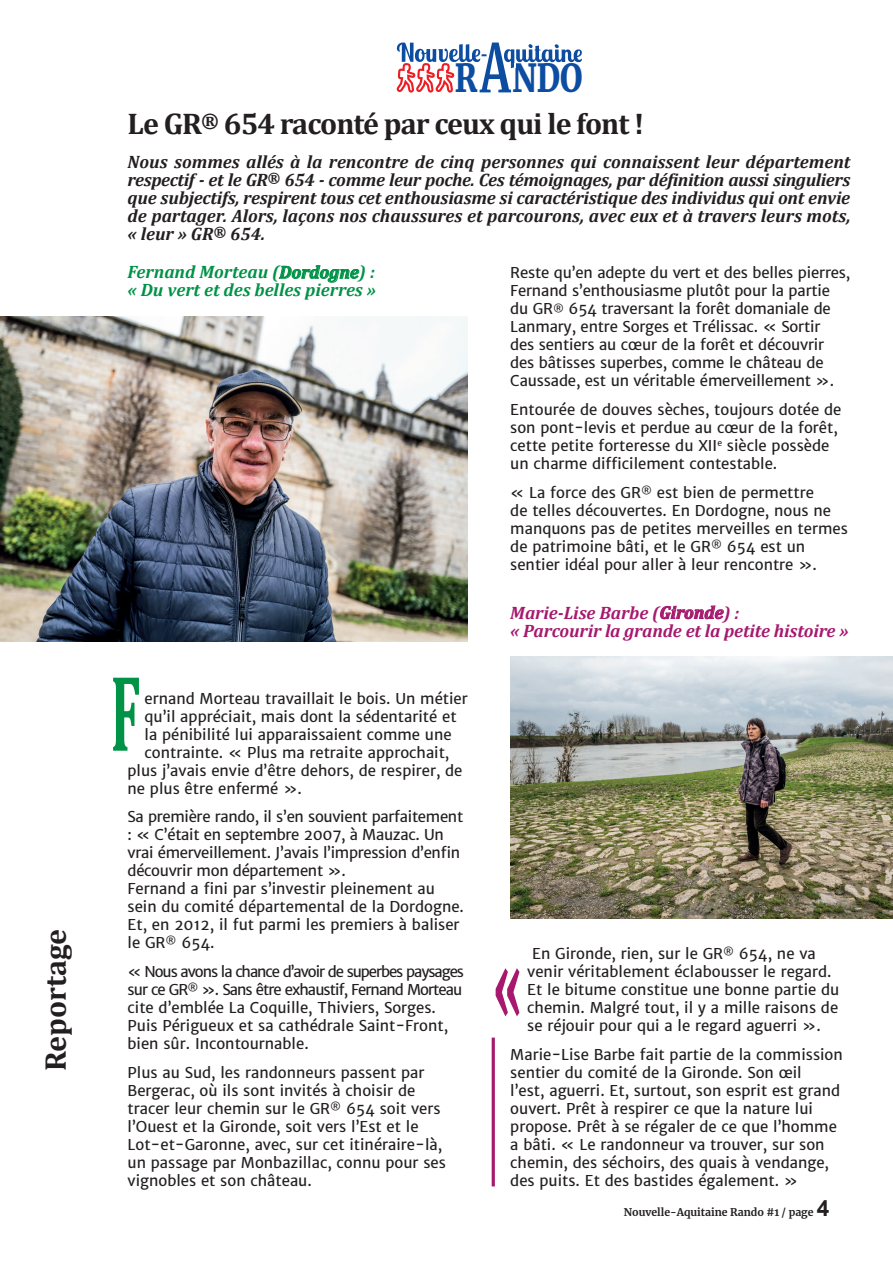
<style>
.page{position:relative;width:893px;height:1263px;background:#fff}
.page>*{position:absolute;margin:0;border:0;box-sizing:border-box;transform-origin:0 0}
.t1{font:700 109.5px "Cambria";color:#009247;scale:.5 1}
.t2{font:700 109.5px "Cambria";color:#a6196e;scale:.5 1}
.t3{font:900 38.25px "Merriweather";color:#0d4da1;scale:.8 1}
.t4{font:700 30px "Cambria";letter-spacing:-.03em;color:#231f20}
.t5{font:700 30px "Cambria";color:#231f20}
.t6{font:italic 700 18px/18px "Cambria";color:#231f20;text-align:justify}
.t7{font:italic 700 18px/18px "Cambria";letter-spacing:-.005em;color:#a6196e}
.t8{font:italic 700 18px/18px "Cambria";color:#009247}
.t9{font:15px/18px "Merriweather Sans";color:#231f20}
.t10{font:15px/18px "Merriweather Sans";letter-spacing:-.02em;color:#231f20}
.t11{font:700 10.5px "Merriweather";color:#231f20}
.s1{font-size:10.5px}
.s2{font-family:"Arial";font-size:22.5px}
</style>
<div class="page">
<svg style="left:396px;top:43px;width:186px;height:50px"></svg>
<svg style="left:278px;top:265px;width:82px;height:18px"></svg>
<img style="left:0;top:316px;width:468px;height:325px">
<svg style="left:660px;top:605px;width:64px;height:15px"></svg>
<img style="left:510px;top:656px;width:383px;height:262px">
<hr style="left:492px;top:1037px;width:3px;height:149px;background:#a6196e">
<h3 class="t5" style="left:34px;top:1071px;width:144px;rotate:-90deg">Reportage</h3>
<h2 class="t3" style="left:455px;top:52px;width:161px">R NDO</h2>
<h3 class="t4" style="left:128px;top:102px;width:518px">Le GR<sup>®</sup> 654 raconté par ceux qui le font !</h3>
<p class="t6" style="left:128px;top:152px;width:724px">Nous sommes allés à la rencontre de cinq personnes qui connaissent leur département respectif - et le GR<sup>®</sup> 654 - comme leur poche. Ces témoignages, par définition aussi singuliers que subjectifs, respirent tous cet enthousiasme si caractéristique des individus qui ont envie de partager. Alors, laçons nos chaussures et parcourons, avec eux et à travers leurs mots, « leur » GR<sup>®</sup> 654.</p>
<p class="t8" style="left:128px;top:263px;width:250px">Fernand Morteau (Dordogne) : « Du vert et des belles pierres »</p>
<p class="t9" style="left:510px;top:264px;width:342px">Reste qu’en adepte du vert et des belles pierres, Fernand s’enthousiasme plutôt pour la partie du GR<span class="s1">®</span> 654 traversant la forêt domaniale de Lanmary, entre Sorges et Trélissac. « Sortir<br>des sentiers au cœur de la forêt et découvrir des bâtisses superbes, comme le château de Caussade, est un véritable émerveillement ».</p>
<p class="t9" style="left:510px;top:401px;width:333px">Entourée de douves sèches, toujours dotée de son pont-levis et perdue au cœur de la forêt, cette petite forteresse du XII<sup>e</sup> siècle possède un charme difficilement contestable.</p>
<p class="t9" style="left:510px;top:483px;width:339px">« La force des GR<sup>®</sup> est bien de permettre<br>de telles découvertes. En Dordogne, nous ne manquons pas de petites merveilles en termes de patrimoine bâti, et le GR<sup>®</sup> 654 est un sentier idéal pour aller à leur rencontre ».</p>
<p class="t7" style="left:510px;top:603px;width:340px">Marie-Lise Barbe (Gironde) :<br>« Parcourir la grande et la petite histoire »</p>
<h1 class="t1" style="left:111px;top:636px;width:62px">F</h1>
<p class="t9" style="left:145px;top:689px;width:325px">ernand Morteau travaillait le bois. Un métier</p>
<p class="t9" style="left:145px;top:707px;width:313px">qu’il appréciait, mais dont la sédentarité et</p>
<p class="t9" style="left:145px;top:725px;width:309px">la pénibilité lui apparaissaient comme une</p>
<p class="t9" style="left:145px;top:743px;width:306px">contrainte. « Plus ma retraite approchait,</p>
<p class="t9" style="left:128px;top:761px;width:336px">plus j’avais envie d’être dehors, de respirer, de</p>
<p class="t9" style="left:128px;top:779px;width:176px">ne plus être enfermé ».</p>
<p class="t10" style="left:128px;top:808px;width:338px">Sa première rando, il s’en souvient parfaitement : « C’était en septembre 2007, à Mauzac. Un vrai émerveillement. J’avais l’impression d’enfin découvrir mon département ».<br>Fernand a fini par s’investir pleinement au sein du comité départemental de la Dordogne.<br>Et, en 2012, il fut parmi les premiers à baliser le GR<sup>®</sup> 654.</p>
<p class="t9" style="left:128px;top:963px;width:338px">« Nous avons la chance d’avoir de superbes paysages sur ce GR<sup>®</sup> ». Sans être exhaustif, Fernand Morteau cite d’emblée La Coquille, Thiviers, Sorges.<br>Puis Périgueux et sa cathédrale Saint-Front, bien sûr. Incontournable.</p>
<p class="t9" style="left:128px;top:1063px;width:320px">Plus au Sud, les randonneurs passent par Bergerac, où ils sont invités à choisir de tracer leur chemin sur le GR<sup>®</sup> 654 soit vers l’Ouest et la Gironde, soit vers l’Est et le Lot-et-Garonne, avec, sur cet itinéraire-là, un passage par Monbazillac, connu pour ses vignobles et son château.</p>
<p class="t9" style="left:527px;top:944px;width:314px;text-indent:5px">En Gironde, rien, sur le GR<sup>®</sup> 654, ne va venir véritablement éclabousser le regard.<br>Et le bitume constitue une bonne partie du chemin. Malgré tout, il y a mille raisons de se réjouir pour qui a le regard aguerri ».</p>
<p class="t9" style="left:510px;top:1045px;width:334px">Marie-Lise Barbe fait partie de la commission sentier du comité de la Gironde. Son œil<br>l’est, aguerri. Et, surtout, son esprit est grand ouvert. Prêt à respirer ce que la nature lui propose. Prêt à se régaler de ce que l’homme a bâti. « Le randonneur va trouver, sur son chemin, des séchoirs, des quais à vendange, des puits. Et des bastides également. »</p>
<h1 class="t2" style="left:493px;top:905px;width:59px">«</h1>
<p class="t11" style="left:624px;top:1204px;width:207px">Nouvelle-Aquitaine Rando #1 / page <span class="s2">4</span></p>
</div>
